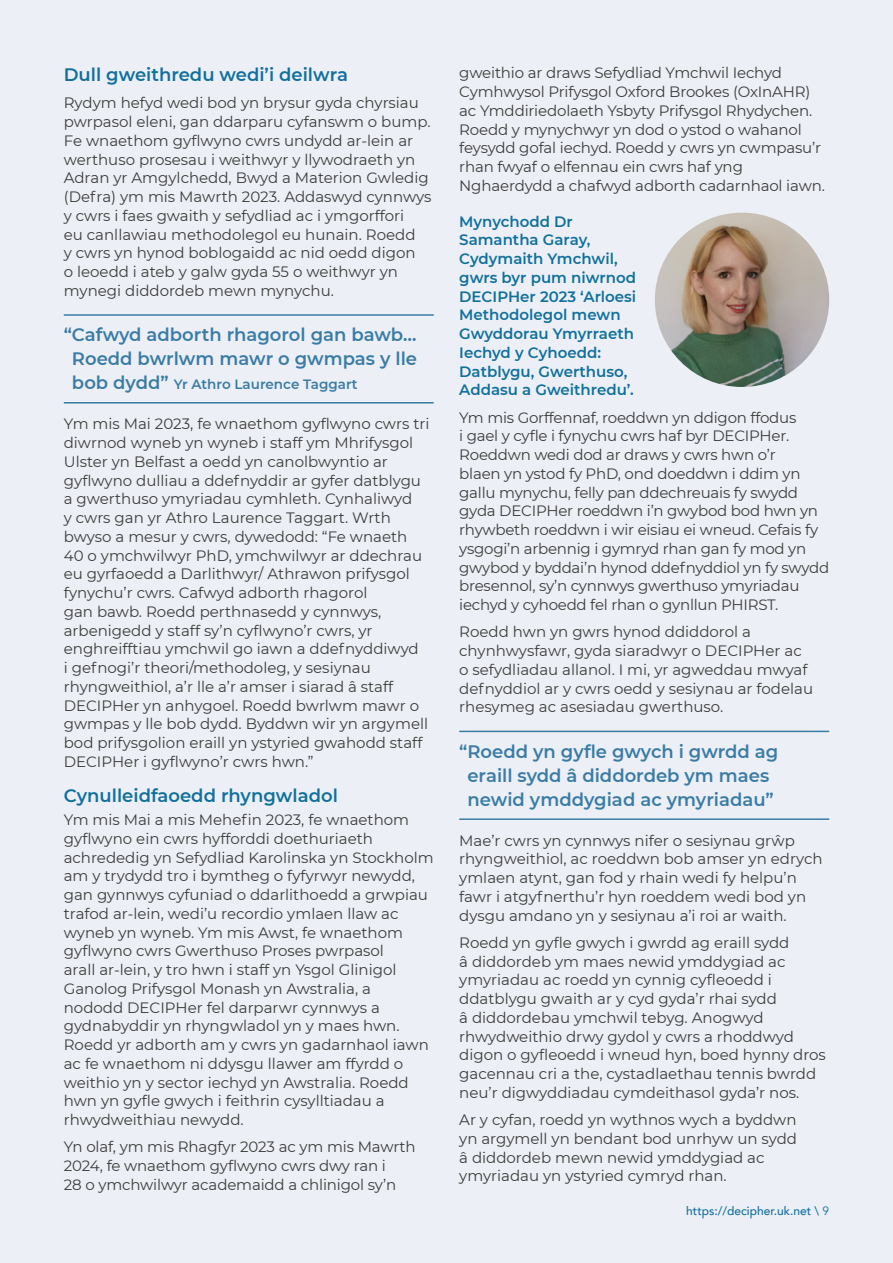
<style>
.page{position:relative;width:893px;height:1263px;background:#eceff6}
.page>*{position:absolute;margin:0;border:0;box-sizing:border-box;transform-origin:0 0}
.t1{font:600 18px/24px "Montserrat";color:#3a7ca5;text-align:center}
.t2{font:600 18px "Montserrat";color:#11709c}
.t3{font:15px/18.8px "Montserrat";color:#3c3c3b}
.t4{font:600 15px/18.8px "Montserrat";color:#11709c}
.t5{font:600 13.5px "Montserrat";color:#3a7ca5}
.t6{font:500 12px "Avenir";color:#11709c}
.s1{font-size:18px}
.s2{font-weight:400}
</style>
<div class="page">
<hr style="left:64px;top:314px;width:370px;height:2px;background:#3a7ca5">
<hr style="left:64px;top:402px;width:370px;height:1px;background:#3a7ca5">
<hr style="left:459px;top:731px;width:370px;height:1px;background:#3a7ca5">
<hr style="left:459px;top:818px;width:370px;height:2px;background:#3a7ca5">
<img style="left:655px;top:213px;width:174px;height:174px;border-radius:87px">
<p class="t2" style="left:64px;top:62px;width:286px">Dull gweithredu wedi’i deilwra</p>
<p class="t3" style="left:64px;top:93px;width:369px">Rydym hefyd wedi bod yn brysur gyda chyrsiau pwrpasol eleni, gan ddarparu cyfanswm o bump.<br>Fe wnaethom gyflwyno cwrs undydd ar-lein ar werthuso prosesau i weithwyr y llywodraeth yn Adran yr Amgylchedd, Bwyd a Materion Gwledig (Defra) ym mis Mawrth 2023. Addaswyd cynnwys y cwrs i faes gwaith y sefydliad ac i ymgorffori<br>eu canllawiau methodolegol eu hunain. Roedd<br>y cwrs yn hynod boblogaidd ac nid oedd digon<br>o leoedd i ateb y galw gyda 55 o weithwyr yn mynegi diddordeb mewn mynychu.</p>
<p class="t1" style="left:64px;top:322px;width:355px">“Cafwyd adborth rhagorol gan bawb…<br>Roedd bwrlwm mawr o gwmpas y lle</p>
<p class="t5" style="left:72px;top:375px;width:287px"><span class="s1">bob dydd”</span> Yr Athro Laurence Taggart</p>
<p class="t3" style="left:64px;top:414px;width:367px">Ym mis Mai 2023, fe wnaethom gyflwyno cwrs tri diwrnod wyneb yn wyneb i staff ym Mhrifysgol Ulster yn Belfast a oedd yn canolbwyntio ar gyflwyno dulliau a ddefnyddir ar gyfer datblygu a gwerthuso ymyriadau cymhleth. Cynhaliwyd<br>y cwrs gan yr Athro Laurence Taggart. Wrth bwyso a mesur y cwrs, dywedodd: “Fe wnaeth 40 o ymchwilwyr PhD, ymchwilwyr ar ddechrau eu gyrfaoedd a Darlithwyr/ Athrawon prifysgol fynychu’r cwrs. Cafwyd adborth rhagorol<br>gan bawb. Roedd perthnasedd y cynnwys, arbenigedd y staff sy’n cyflwyno’r cwrs, yr enghreifftiau ymchwil go iawn a ddefnyddiwyd<br>i gefnogi’r theori/methodoleg, y sesiynau rhyngweithiol, a’r lle a’r amser i siarad â staff DECIPHer yn anhygoel. Roedd bwrlwm mawr o gwmpas y lle bob dydd. Byddwn wir yn argymell bod prifysgolion eraill yn ystyried gwahodd staff DECIPHer i gyflwyno’r cwrs hwn.”</p>
<p class="t2" style="left:64px;top:783px;width:276px">Cynulleidfaoedd rhyngwladol</p>
<p class="t3" style="left:64px;top:810px;width:371px">Ym mis Mai a mis Mehefin 2023, fe wnaethom gyflwyno ein cwrs hyfforddi doethuriaeth achrededig yn Sefydliad Karolinska yn Stockholm am y trydydd tro i bymtheg o fyfyrwyr newydd, gan gynnwys cyfuniad o ddarlithoedd a grwpiau trafod ar-lein, wedi’u recordio ymlaen llaw ac wyneb yn wyneb. Ym mis Awst, fe wnaethom gyflwyno cwrs Gwerthuso Proses pwrpasol<br>arall ar-lein, y tro hwn i staff yn Ysgol Glinigol Ganolog Prifysgol Monash yn Awstralia, a nododd DECIPHer fel darparwr cynnwys a gydnabyddir yn rhyngwladol yn y maes hwn.<br>Roedd yr adborth am y cwrs yn gadarnhaol iawn ac fe wnaethom ni ddysgu llawer am ffyrdd o weithio yn y sector iechyd yn Awstralia. Roedd hwn yn gyfle gwych i feithrin cysylltiadau a rhwydweithiau newydd.</p>
<p class="t3" style="left:64px;top:1137px;width:353px">Yn olaf, ym mis Rhagfyr 2023 ac ym mis Mawrth<br>2024, fe wnaethom gyflwyno cwrs dwy ran i<br>28 o ymchwilwyr academaidd a chlinigol sy’n</p>
<p class="t3" style="left:459px;top:63px;width:367px">gweithio ar draws Sefydliad Ymchwil Iechyd Cymhwysol Prifysgol Oxford Brookes (OxInAHR) ac Ymddiriedolaeth Ysbyty Prifysgol Rhydychen.<br>Roedd y mynychwyr yn dod o ystod o wahanol feysydd gofal iechyd. Roedd y cwrs yn cwmpasu’r rhan fwyaf o elfennau ein cwrs haf yng Nghaerdydd a chafwyd adborth cadarnhaol iawn.</p>
<p class="t4" style="left:459px;top:211px;width:179px">Mynychodd Dr<br>Samantha Garay,<br>Cydymaith Ymchwil, gwrs byr pum niwrnod<br>DECIPHer 2023 ‘Arloesi<br>Methodolegol mewn<br>Gwyddorau Ymyrraeth<br>Iechyd y Cyhoedd:<br>Datblygu, Gwerthuso,<br>Addasu a Gweithredu’.</p>
<p class="t3" style="left:459px;top:407px;width:371px">Ym mis Gorffennaf, roeddwn yn ddigon ffodus<br>i gael y cyfle i fynychu cwrs haf byr DECIPHer.<br>Roeddwn wedi dod ar draws y cwrs hwn o’r<br>blaen yn ystod fy PhD, ond doeddwn i ddim yn gallu mynychu, felly pan ddechreuais fy swydd gyda DECIPHer roeddwn i’n gwybod bod hwn yn rhywbeth roeddwn i wir eisiau ei wneud. Cefais fy ysgogi’n arbennig i gymryd rhan gan fy mod yn gwybod y byddai’n hynod ddefnyddiol yn fy swydd bresennol, sy’n cynnwys gwerthuso ymyriadau iechyd y cyhoedd fel rhan o gynllun PHIRST.</p>
<p class="t3" style="left:459px;top:622px;width:355px">Roedd hwn yn gwrs hynod ddiddorol a chynhwysfawr, gyda siaradwyr o DECIPHer ac o sefydliadau allanol. I mi, yr agweddau mwyaf defnyddiol ar y cwrs oedd y sesiynau ar fodelau rhesymeg ac asesiadau gwerthuso.</p>
<p class="t1" style="left:459px;top:738px;width:321px">“Roedd yn gyfle gwych i gwrdd ag eraill sydd â diddordeb ym maes newid ymddygiad ac ymyriadau”</p>
<p class="t3" style="left:459px;top:830px;width:365px">Mae’r cwrs yn cynnwys nifer o sesiynau grŵp rhyngweithiol, ac roeddwn bob amser yn edrych ymlaen atynt, gan fod y rhain wedi fy helpu’n fawr i atgyfnerthu’r hyn roeddem wedi bod yn dysgu amdano yn y sesiynau a’i roi ar waith.</p>
<p class="t3" style="left:459px;top:933px;width:368px">Roedd yn gyfle gwych i gwrdd ag eraill sydd<br>â diddordeb ym maes newid ymddygiad ac ymyriadau ac roedd yn cynnig cyfleoedd i ddatblygu gwaith ar y cyd gyda’r rhai sydd<br>â diddordebau ymchwil tebyg. Anogwyd rhwydweithio drwy gydol y cwrs a rhoddwyd digon o gyfleoedd i wneud hyn, boed hynny dros gacennau cri a the, cystadlaethau tennis bwrdd neu’r digwyddiadau cymdeithasol gyda’r nos.</p>
<p class="t3" style="left:459px;top:1110px;width:339px">Ar y cyfan, roedd yn wythnos wych a byddwn yn argymell yn bendant bod unrhyw un sydd â diddordeb mewn newid ymddygiad ac ymyriadau yn ystyried cymryd rhan.</p>
<p class="t6" style="left:686px;top:1201px;width:144px">https://decipher.uk.net \ <span class="s2">9</span></p>
</div>
